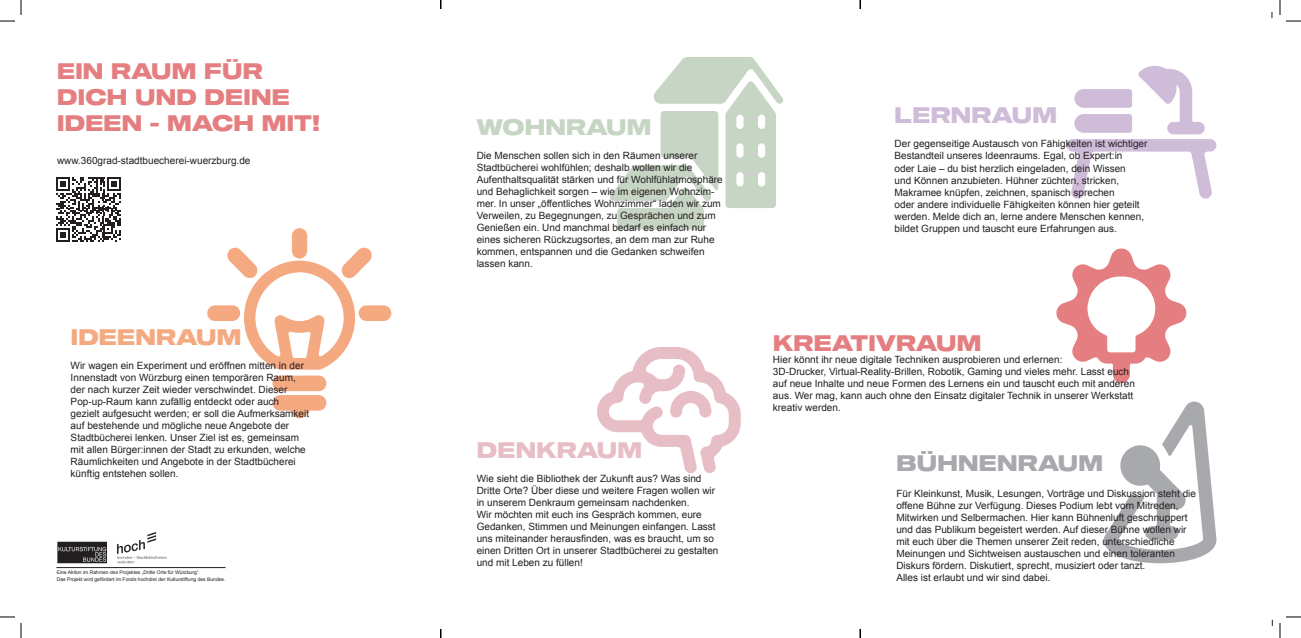
<style>
.page{position:relative;width:1301px;height:638px;background:#fff}
.page>*{position:absolute;margin:0;border:0;box-sizing:border-box;transform-origin:0 0}
.t1{font:22px/26px "Sequel 100 Wide 85";letter-spacing:.01em;color:#e57e80}
.t2{font:22px "Sequel 100 Wide 85";letter-spacing:.01em;color:#a8a9ad}
.t3{font:22px "Sequel 100 Wide 85";letter-spacing:.01em;color:#f5a980}
.t4{font:22px "Sequel 100 Wide 85";letter-spacing:.01em;color:#cfbcd8}
.t5{font:22px "Sequel 100 Wide 85";letter-spacing:.01em;color:#c7d5c4}
.t6{font:22px "Sequel 100 Wide 85";letter-spacing:.01em;color:#e8bec6}
.t7{font:10px/12px "Arial";color:#231f20}
.t8{font:5px/7px "Arial";color:#231f20}
</style>
<div class="page">
<svg style="left:1056px;top:248px;width:131px;height:135px"></svg>
<svg style="left:1066px;top:65px;width:150px;height:134px"></svg>
<svg style="left:610px;top:57px;width:173px;height:172px"></svg>
<div style="left:292px;top:228px;width:15px;height:30px;background:#f5a980;border-radius:8px"></div>
<div style="left:359px;top:305px;width:32px;height:16px;background:#f5a980;border-radius:8px"></div>
<svg style="left:207px;top:247px;width:165px;height:122px"></svg>
<svg style="left:272px;top:375px;width:54px;height:44px"></svg>
<svg style="left:597px;top:347px;width:143px;height:126px"></svg>
<svg style="left:1103px;top:401px;width:113px;height:162px"></svg>
<img style="left:117px;top:532px;width:50px;height:32px">
<img style="left:57px;top:541px;width:50px;height:28px">
<hr style="left:56px;top:567px;width:170px;height:1px;background:#231f20">
<svg style="left:56px;top:177px;width:65px;height:65px"></svg>
<svg style="left:1286px;top:20px;width:15px;height:2px"></svg>
<svg style="left:1286px;top:616px;width:15px;height:1px"></svg>
<svg style="left:0;top:0;width:22px;height:22px"></svg>
<svg style="left:0;top:616px;width:22px;height:21px"></svg>
<svg style="left:1279px;top:0;width:1px;height:15px"></svg>
<svg style="left:1279px;top:623px;width:1px;height:14px"></svg>
<svg style="left:859px;top:0;width:2px;height:9px"></svg>
<svg style="left:859px;top:629px;width:2px;height:8px"></svg>
<h1 class="t1" style="left:57px;top:59px;width:265px">EIN RAUM FÜR<br>DICH UND DEINE<br>IDEEN - MACH MIT!</h1>
<p class="t7" style="left:57px;top:155px;width:195px">www.360grad-stadtbuecherei-wuerzburg.de</p>
<h1 class="t3" style="left:71px;top:321px;width:172px">IDEENRAUM</h1>
<p class="t7" style="left:71px;top:359px;width:240px">Wir wagen ein Experiment und eröffnen mitten in der Innenstadt von Würzburg einen temporären Raum, der nach kurzer Zeit wieder verschwindet. Dieser Pop-up-Raum kann zufällig entdeckt oder auch gezielt aufgesucht werden; er soll die Aufmerksamkeit auf bestehende und mögliche neue Angebote der Stadtbücherei lenken. Unser Ziel ist es, gemeinsam mit allen Bürger:innen der Stadt zu erkunden, welche Räumlichkeiten und Angebote in der Stadtbücherei künftig entstehen sollen.</p>
<p class="t8" style="left:57px;top:568px;width:170px">Eine Aktion im Rahmen des Projektes „Dritte Orte für Würzburg“.<br>Das Projekt wird gefördert im Fonds hochdrei der Kulturstiftung des Bundes.</p>
<h1 class="t5" style="left:477px;top:111px;width:176px">WOHNRAUM</h1>
<p class="t7" style="left:477px;top:149px;width:248px">Die Menschen sollen sich in den Räumen unserer Stadtbücherei wohlfühlen; deshalb wollen wir die Aufenthaltsqualität stärken und für Wohlfühlatmosphäre und Behaglichkeit sorgen – wie im eigenen Wohnzim&shy;mer. In unser „öffentliches Wohnzimmer“ laden wir zum Verweilen, zu Begegnungen, zu Gesprächen und zum Genießen ein. Und manchmal bedarf es einfach nur eines sicheren Rückzugsortes, an dem man zur Ruhe kommen, entspannen und die Gedanken schweifen lassen kann.</p>
<h1 class="t6" style="left:477px;top:434px;width:167px">DENKRAUM</h1>
<p class="t7" style="left:477px;top:472px;width:243px">Wie sieht die Bibliothek der Zukunft aus? Was sind Dritte Orte? Über diese und weitere Fragen wollen wir in unserem Denkraum gemeinsam nachdenken.<br>Wir möchten mit euch ins Gespräch kommen, eure Gedanken, Stimmen und Meinungen einfangen. Lasst uns miteinander herausfinden, was es braucht, um so einen Dritten Ort in unserer Stadtbücherei zu gestalten und mit Leben zu füllen!</p>
<h1 class="t4" style="left:894px;top:100px;width:164px">LERNRAUM</h1>
<p class="t7" style="left:894px;top:138px;width:254px">Der gegenseitige Austausch von Fähigkeiten ist wichtiger Bestandteil unseres Ideenraums. Egal, ob Expert:in<br>oder Laie – du bist herzlich eingeladen, dein Wissen<br>und Können anzubieten. Hühner züchten, stricken, Makramee knüpfen, zeichnen, spanisch sprechen<br>oder andere individuelle Fähigkeiten können hier geteilt werden. Melde dich an, lerne andere Menschen kennen, bildet Gruppen und tauscht eure Erfahrungen aus.</p>
<h1 class="t1" style="left:773px;top:331px;width:210px">KREATIVRAUM</h1>
<p class="t7" style="left:773px;top:366px;width:363px">3D-Drucker, Virtual-Reality-Brillen, Robotik, Gaming und vieles mehr. Lasst euch auf neue Inhalte und neue Formen des Lernens ein und tauscht euch mit anderen aus. Wer mag, kann auch ohne den Einsatz digitaler Technik in unserer Werkstatt kreativ werden.</p>
<p class="t7" style="left:773px;top:354px;width:291px">Hier könnt ihr neue digitale Techniken ausprobieren und erlernen:</p>
<h1 class="t2" style="left:896px;top:447px;width:208px">BÜHNENRAUM</h1>
<p class="t7" style="left:896px;top:487px;width:301px">Für Kleinkunst, Musik, Lesungen, Vorträge und Diskussion steht die offene Bühne zur Verfügung. Dieses Podium lebt vom Mitreden, Mitwirken und Selbermachen. Hier kann Bühnenluft geschnuppert und das Publikum begeistert werden. Auf dieser Bühne wollen wir mit euch über die Themen unserer Zeit reden, unterschiedliche Meinungen und Sichtweisen austauschen und einen toleranten Diskurs fördern. Diskutiert, sprecht, musiziert oder tanzt.<br>Alles ist erlaubt und wir sind dabei.</p>
</div>
